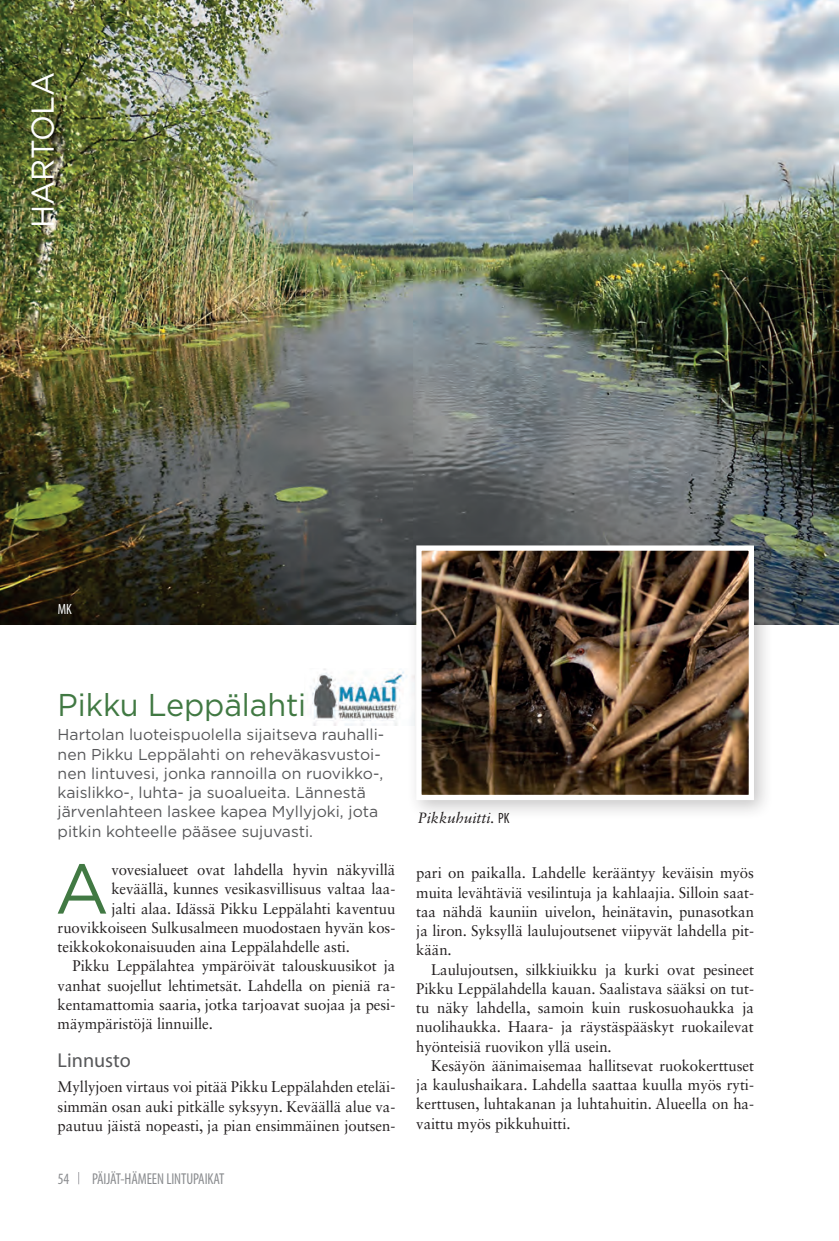
<style>
.page{position:relative;width:839px;height:1241px;background:#fff}
.page>*{position:absolute;margin:0;border:0;box-sizing:border-box;transform-origin:0 0}
.t1{font:70.35px "Gotham";color:#417943}
.t2{font:31.5px "Gotham";letter-spacing:-.005em;color:#417943}
.t3{font:31.5px "Gotham";letter-spacing:-.005em;color:#fff}
.t4{font:20.12px "Myriad Pro";color:#57585a}
.t5{font:15.75px/19.2px "Gotham";color:#57585a}
.t6{font:condensed 15.75px "Myriad Pro";letter-spacing:-.005em;color:#8a8c8f;scale:.95 1}
.t7{font:15.4px/19.2px "Sabon LT Std";letter-spacing:-.005em;color:#231f20;text-align:justify}
.t8{font:italic 14.88px "Sabon LT Std";color:#231f20}
.t9{font:condensed 14.88px "Myriad Pro";color:#fff;scale:.95 1}
.s1{font-family:"Myriad Pro";font-style:normal;font-stretch:condensed}
</style>
<div class="page">
<svg style="left:78px;top:1172px;width:1px;height:12px"></svg>
<img style="left:0;top:0;width:838px;height:625px">
<img style="left:312px;top:669px;width:94px;height:56px">
<div style="left:406px;top:535px;width:368px;height:286px;background:#231f20;opacity:.25"></div>
<img style="left:422px;top:551px;width:326px;height:243px">
<div style="left:416px;top:545px;width:338px;height:255px;border:5px solid #fff"></div>
<h2 class="t3" style="left:23px;top:228px;width:157px;rotate:-90deg">HARTOLA</h2>
<p class="t9" style="left:58px;top:599px;width:16px">MK</p>
<h2 class="t2" style="left:58px;top:684px;width:250px">Pikku Leppälahti</h2>
<p class="t5" style="left:58px;top:724px;width:328px">Hartolan luoteispuolella sijaitseva rauhalli&shy;nen Pikku Leppälahti on reheväkasvustoi&shy;nen lintuvesi, jonka rannoilla on ruovikko-, kaislikko-, luhta- ja suoalueita. Lännestä järvenlahteen laskee kapea Myllyjoki, jota pitkin kohteelle pääsee sujuvasti.</p>
<h1 class="t1" style="left:55px;top:843px;width:55px">A</h1>
<p class="t7" style="left:111px;top:860px;width:285px">vovesialueet ovat lahdella hyvin näkyvillä</p>
<p class="t7" style="left:111px;top:879px;width:285px">keväällä, kunnes vesikasvillisuus valtaa laa-</p>
<p class="t7" style="left:111px;top:898px;width:285px">jalti alaa. Idässä Pikku Leppälahti kaventuu</p>
<p class="t7" style="left:58px;top:917px;width:339px">ruovikkoiseen Sulkusalmeen muodostaen hyvän kos-</p>
<p class="t7" style="left:58px;top:937px;width:294px">teikkokokonaisuuden aina Leppälahdelle asti.</p>
<p class="t7" style="left:73px;top:956px;width:324px">Pikku Leppälahtea ympäröivät talouskuusikot ja</p>
<p class="t7" style="left:58px;top:975px;width:339px">vanhat suojellut lehtimetsät. Lahdella on pieniä ra-</p>
<p class="t7" style="left:58px;top:994px;width:339px">kentamattomia saaria, jotka tarjoavat suojaa ja pesi-</p>
<p class="t7" style="left:58px;top:1014px;width:157px">mäympäristöjä linnuille.</p>
<h3 class="t4" style="left:58px;top:1048px;width:75px">Linnusto</h3>
<p class="t7" style="left:58px;top:1077px;width:339px">Myllyjoen virtaus voi pitää Pikku Leppälahden eteläi&shy;simmän osan auki pitkälle syksyyn. Keväällä alue va&shy;pautuu jäistä nopeasti, ja pian ensimmäinen joutsen-</p>
<p class="t6" style="left:58px;top:1169px;width:14px">54</p>
<p class="t6" style="left:92px;top:1169px;width:141px">PÄIJÄT-HÄMEEN LINTUPAIKAT</p>
<p class="t8" style="left:418px;top:809px;width:93px">Pikkuhuitti. <span class="s1">PK</span></p>
<p class="t7" style="left:416px;top:863px;width:339px">pari on paikalla. Lahdelle kerääntyy keväisin myös muita levähtäviä vesilintuja ja kahlaajia. Silloin saat&shy;taa nähdä kauniin uivelon, heinätavin, punasotkan ja liron. Syksyllä laulujoutsenet viipyvät lahdella pit&shy;kään.</p>
<p class="t7" style="left:416px;top:959px;width:339px;text-indent:15px">Laulujoutsen, silkkiuikku ja kurki ovat pesineet Pikku Leppälahdella kauan. Saalistava sääksi on tut&shy;tu näky lahdella, samoin kuin ruskosuohaukka ja nuolihaukka. Haara- ja räystäspääskyt ruokailevat hyönteisiä ruovikon yllä usein.</p>
<p class="t7" style="left:416px;top:1055px;width:339px;text-indent:15px">Kesäyön äänimaisemaa hallitsevat ruokokerttuset ja kaulushaikara. Lahdella saattaa kuulla myös ryti&shy;kerttusen, luhtakanan ja luhtahuitin. Alueella on ha&shy;vaittu myös pikkuhuitti.</p>
</div>
